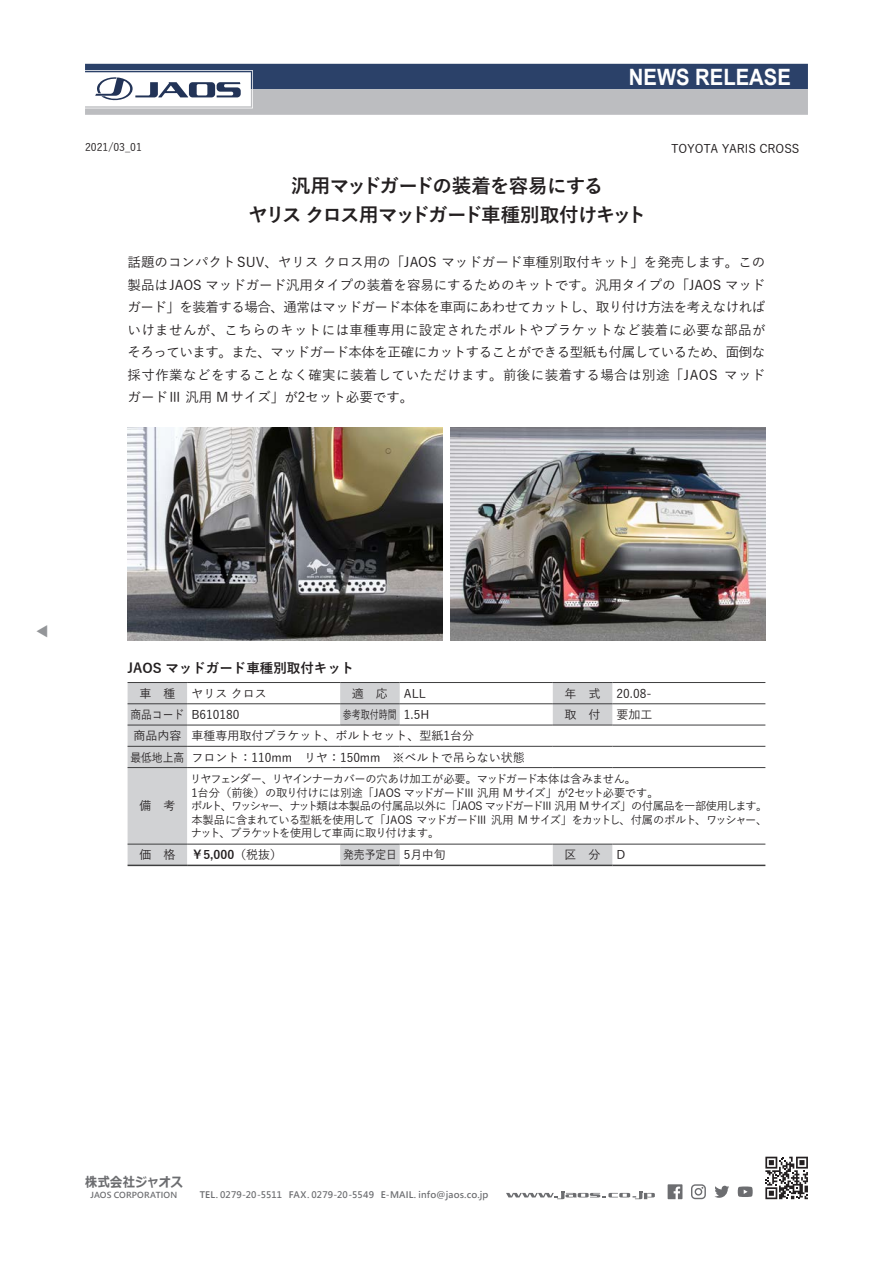
<style>
.page{position:relative;width:893px;height:1263px;background:#fff}
.page>*{position:absolute;margin:0;border:0;box-sizing:border-box;transform-origin:0 0}
.t1{font:700 22.5px "Arial";color:#fff;scale:.9 1}
.t2{font:700 19.5px "Yu Gothic";letter-spacing:-.085em;color:#231f20}
.t3{font:700 19.5px "Yu Gothic";letter-spacing:-.04em;color:#231f20}
.ノーマル{font:500 13.5px/22.5px "Yu Gothic";letter-spacing:.03em;color:#231f20;text-align:justify}
.t4{font:700 13.5px "Yu Gothic";color:#231f20}
.t5{font:700 13.5px "Meiryo";letter-spacing:.015em;color:#6c6d70;scale:.9 1}
.t6{font:500 13.5px "Yu Gothic";color:#939598}
.t7{font:500 12px "Yu Gothic";color:#231f20}
.t8{font:500 12px "Yu Gothic";color:#231f20;scale:.9 1}
.t9{font:700 12px "Yu Gothic";color:#231f20}
.t10{font:500 12px "Yu Gothic";color:#231f20;scale:.75 1}
.t11{font:500 11.25px/13.5px "Yu Gothic";letter-spacing:-.065em;color:#231f20;text-align:justify}
.t12{font:500 11.25px "Yu Gothic";letter-spacing:-.025em;color:#231f20}
.t13{font:500 10.5px "Yu Gothic";color:#231f20}
.t14{font:700 9px "Microsoft Jheng Hei";letter-spacing:.015em;color:#6c6d70}
.t15{font:700 8.25px "Microsoft Jheng Hei";letter-spacing:.02em;color:#6c6d70}
.s1{font-weight:500}
</style>
<div class="page">
<svg style="left:85px;top:64px;width:723px;height:51px"></svg>
<svg style="left:765px;top:1157px;width:43px;height:42px"></svg>
<svg style="left:668px;top:1184px;width:14px;height:15px"></svg>
<svg style="left:691px;top:1184px;width:15px;height:15px"></svg>
<svg style="left:714px;top:1186px;width:15px;height:12px"></svg>
<svg style="left:738px;top:1186px;width:15px;height:11px"></svg>
<svg style="left:506px;top:1191px;width:149px;height:8px"></svg>
<svg style="left:128px;top:683px;width:484px;height:182px"></svg>
<hr style="left:128px;top:682px;width:59px;height:1px;background:#3e3e3f">
<hr style="left:187px;top:682px;width:153px;height:1px;background:#3e3e3f">
<hr style="left:340px;top:682px;width:60px;height:1px;background:#3e3e3f">
<hr style="left:400px;top:682px;width:153px;height:1px;background:#3e3e3f">
<hr style="left:553px;top:682px;width:59px;height:1px;background:#3e3e3f">
<hr style="left:612px;top:682px;width:153px;height:1px;background:#3e3e3f">
<hr style="left:128px;top:703px;width:59px;height:1px;background:#3e3e3f">
<hr style="left:187px;top:703px;width:153px;height:1px;background:#3e3e3f">
<hr style="left:340px;top:703px;width:60px;height:1px;background:#3e3e3f">
<hr style="left:400px;top:703px;width:153px;height:1px;background:#3e3e3f">
<hr style="left:553px;top:703px;width:59px;height:1px;background:#3e3e3f">
<hr style="left:612px;top:703px;width:153px;height:1px;background:#3e3e3f">
<hr style="left:128px;top:725px;width:59px;height:1px;background:#3e3e3f">
<hr style="left:187px;top:725px;width:153px;height:1px;background:#3e3e3f">
<hr style="left:340px;top:725px;width:60px;height:1px;background:#3e3e3f">
<hr style="left:400px;top:725px;width:153px;height:1px;background:#3e3e3f">
<hr style="left:553px;top:725px;width:59px;height:1px;background:#3e3e3f">
<hr style="left:612px;top:725px;width:153px;height:1px;background:#3e3e3f">
<hr style="left:128px;top:746px;width:59px;height:1px;background:#3e3e3f">
<hr style="left:187px;top:746px;width:153px;height:1px;background:#3e3e3f">
<hr style="left:340px;top:746px;width:60px;height:1px;background:#3e3e3f">
<hr style="left:400px;top:746px;width:153px;height:1px;background:#3e3e3f">
<hr style="left:553px;top:746px;width:59px;height:1px;background:#3e3e3f">
<hr style="left:612px;top:746px;width:153px;height:1px;background:#3e3e3f">
<hr style="left:128px;top:767px;width:59px;height:1px;background:#3e3e3f">
<hr style="left:187px;top:767px;width:153px;height:1px;background:#3e3e3f">
<hr style="left:340px;top:767px;width:60px;height:1px;background:#3e3e3f">
<hr style="left:400px;top:767px;width:153px;height:1px;background:#3e3e3f">
<hr style="left:553px;top:767px;width:59px;height:1px;background:#3e3e3f">
<hr style="left:612px;top:767px;width:153px;height:1px;background:#3e3e3f">
<hr style="left:128px;top:844px;width:59px;height:1px;background:#3e3e3f">
<hr style="left:187px;top:844px;width:153px;height:1px;background:#3e3e3f">
<hr style="left:340px;top:844px;width:60px;height:1px;background:#3e3e3f">
<hr style="left:400px;top:844px;width:153px;height:1px;background:#3e3e3f">
<hr style="left:553px;top:844px;width:59px;height:1px;background:#3e3e3f">
<hr style="left:612px;top:844px;width:153px;height:1px;background:#3e3e3f">
<hr style="left:128px;top:865px;width:59px;height:1px;background:#3e3e3f">
<hr style="left:187px;top:865px;width:153px;height:1px;background:#3e3e3f">
<hr style="left:340px;top:865px;width:60px;height:1px;background:#3e3e3f">
<hr style="left:400px;top:865px;width:153px;height:1px;background:#3e3e3f">
<hr style="left:553px;top:865px;width:59px;height:1px;background:#3e3e3f">
<hr style="left:612px;top:865px;width:153px;height:1px;background:#3e3e3f">
<img style="left:128px;top:427px;width:314px;height:213px">
<img style="left:451px;top:427px;width:314px;height:213px">
<h1 class="t1" style="left:629px;top:61px;width:182px">NEWS RELEASE</h1>
<p class="t13" style="left:85px;top:137px;width:58px">2021/03_01</p>
<p class="t7" style="left:671px;top:138px;width:130px">TOYOTA YARIS CROSS</p>
<p class="t3" style="left:291px;top:175px;width:313px">汎用マッドガードの装着を容易にする</p>
<p class="t2" style="left:248px;top:203px;width:400px">ヤリス クロス用マッドガード車種別取付けキット</p>
<p class="ノーマル" style="left:128px;top:249px;width:639px">話題のコンパクトSUV、ヤリス クロス用の「JAOS マッドガード車種別取付キット」を発売します。この製品はJAOS マッドガード汎用タイプの装着を容易にするためのキットです。汎用タイプの「JAOS マッドガード」を装着する場合、通常はマッドガード本体を車両にあわせてカットし、取り付け方法を考えなければいけませんが、こちらのキットには車種専用に設定されたボルトやブラケットなど装着に必要な部品がそろっています。また、マッドガード本体を正確にカットすることができる型紙も付属しているため、面倒な採寸作業などをすることなく確実に装着していただけます。前後に装着する場合は別途「JAOS マッドガードⅢ 汎用 Mサイズ」が2セット必要です。</p>
<p class="t6" style="left:30px;top:638px;width:15px;rotate:-90deg">▲</p>
<p class="t4" style="left:128px;top:661px;width:228px">JAOS マッドガード車種別取付キット</p>
<p class="t7" style="left:139px;top:682px;width:37px">車　種</p>
<p class="t7" style="left:191px;top:682px;width:77px">ヤリス クロス</p>
<p class="t7" style="left:352px;top:682px;width:37px">適　応</p>
<p class="t7" style="left:404px;top:682px;width:24px">ALL</p>
<p class="t7" style="left:565px;top:682px;width:37px">年　式</p>
<p class="t7" style="left:617px;top:682px;width:36px">20.08-</p>
<p class="t8" style="left:130px;top:703px;width:61px">商品コード</p>
<p class="t7" style="left:191px;top:703px;width:50px">B610180</p>
<p class="t10" style="left:343px;top:703px;width:73px">参考取付時間</p>
<p class="t7" style="left:404px;top:703px;width:27px">1.5H</p>
<p class="t7" style="left:565px;top:703px;width:37px">取　付</p>
<p class="t7" style="left:617px;top:703px;width:37px">要加工</p>
<p class="t7" style="left:133px;top:725px;width:49px">商品内容</p>
<p class="t7" style="left:191px;top:725px;width:284px">車種専用取付ブラケット、ボルトセット、型紙1台分</p>
<p class="t8" style="left:130px;top:746px;width:61px">最低地上高</p>
<p class="t7" style="left:191px;top:746px;width:335px">フロント：110mm　リヤ：150mm　※ベルトで吊らない状態</p>
<p class="t7" style="left:139px;top:795px;width:37px">備　考</p>
<p class="t11" style="left:190px;top:771px;width:447px">リヤフェンダー、リヤインナーカバーの穴あけ加工が必要。マッドガード本体は含みません。</p>
<p class="t12" style="left:191px;top:782px;width:469px">1台分（前後）の取り付けには別途「JAOS マッドガードⅢ 汎用 Mサイズ」が2セット必要です。</p>
<p class="t11" style="left:191px;top:798px;width:578px">ボルト、ワッシャー、ナット類は本製品の付属品以外に「JAOS マッドガードⅢ 汎用 Mサイズ」の付属品を一部使用します。本製品に含まれている型紙を使用して「JAOS マッドガードⅢ 汎用 M サイズ」をカットし、付属のボルト、ワッシャー、ナット、ブラケットを使用して車両に取り付けます。</p>
<p class="t7" style="left:139px;top:844px;width:37px">価　格</p>
<p class="t9" style="left:191px;top:848px;width:92px">￥5,000<span class="s1">（税抜）</span></p>
<p class="t8" style="left:343px;top:844px;width:61px">発売予定日</p>
<p class="t7" style="left:404px;top:844px;width:43px">5月中旬</p>
<p class="t7" style="left:565px;top:844px;width:37px">区　分</p>
<p class="t7" style="left:617px;top:844px;width:10px">D</p>
<p class="t5" style="left:85px;top:1172px;width:110px">株式会社ジャオス</p>
<p class="t15" style="left:91px;top:1190px;width:88px">JAOS CORPORATION</p>
<p class="t14" style="left:200px;top:1189px;width:290px">TEL. 0279-20-5511 FAX. 0279-20-5549 E-MAIL. info@jaos.co.jp</p>
</div>
